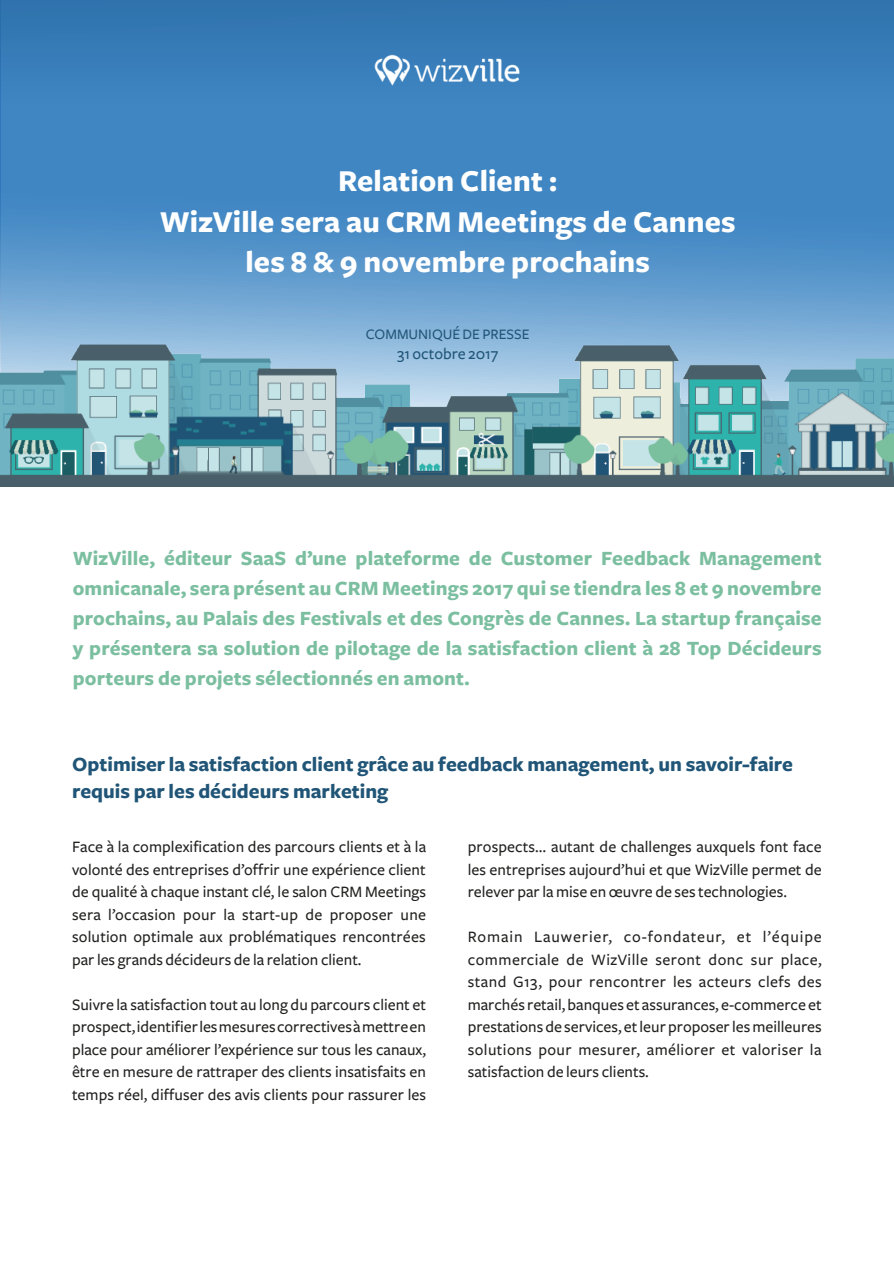
<style>
.page{position:relative;width:894px;height:1263px;background:#fff}
.page>*{position:absolute;margin:0;border:0;box-sizing:border-box;transform-origin:0 0}
.t1{font:700 31.5px/40.5px "Freight Sans";letter-spacing:.005em;color:#fff;text-align:center}
.t2{font:700 21px/30px "Freight Sans";letter-spacing:.005em;color:#7bbfa0;text-align:justify}
.t3{font:700 21px/27px "Freight Sans";color:#205577}
.t4{font:500 16.5px/22.5px "Freight Sans";color:#212120;text-align:justify}
.t5{font:500 16.5px "Freight Sans";color:#205577}
.t6{font:500 15px "Freight Sans";color:#205577}
</style>
<div class="page">
<img style="left:0;top:0;width:894px;height:320px">
<img style="left:0;top:320px;width:894px;height:167px">
<img style="left:374px;top:54px;width:148px;height:33px">
<h1 class="t1" style="left:160px;top:162px;width:577px">Relation Client :<br>WizVille sera au CRM Meetings de Cannes les 8 &amp; 9 novembre prochains</h1>
<p class="t6" style="left:366px;top:326px;width:165px">COMMUNIQUÉ DE PRESSE</p>
<p class="t5" style="left:397px;top:345px;width:103px">31 octobre 2017</p>
<p class="t2" style="left:73px;top:544px;width:751px">WizVille, éditeur SaaS d’une plateforme de Customer Feedback Management omnicanale, sera présent au CRM Meetings 2017 qui se tiendra les 8 et 9 novembre prochains, au Palais des Festivals et des Congrès de Cannes. La startup française y présentera sa solution de pilotage de la satisfaction client à 28 Top Décideurs porteurs de projets sélectionnés en amont.</p>
<p class="t3" style="left:72px;top:751px;width:722px">Optimiser la satisfaction client grâce au feedback management, un savoir-faire requis par les décideurs marketing</p>
<p class="t4" style="left:468px;top:836px;width:355px">prospects… autant de challenges auxquels font face les entreprises aujourd’hui et que WizVille permet de relever par la mise en œuvre de ses technologies.</p>
<p class="t4" style="left:468px;top:926px;width:356px">Romain Lauwerier, co-fondateur, et l’équipe commerciale de WizVille seront donc sur place, stand G13, pour rencontrer les acteurs clefs des marchés retail, banques et assurances, e-commerce et prestations de services, et leur proposer les meilleures solutions pour mesurer, améliorer et valoriser la satisfaction de leurs clients.</p>
<p class="t4" style="left:72px;top:836px;width:356px">Face à la complexification des parcours clients et à la volonté des entreprises d’offrir une expérience client de qualité à chaque instant clé, le salon CRM Meetings sera l’occasion pour la start-up de proposer une solution optimale aux problématiques rencontrées par les grands décideurs de la relation client.</p>
<p class="t4" style="left:72px;top:994px;width:356px">Suivre la satisfaction tout au long du parcours client et prospect, identifier les mesures correctives à mettre en place pour améliorer l’expérience sur tous les canaux, être en mesure de rattraper des clients insatisfaits en temps réel, diffuser des avis clients pour rassurer les</p>
</div>
